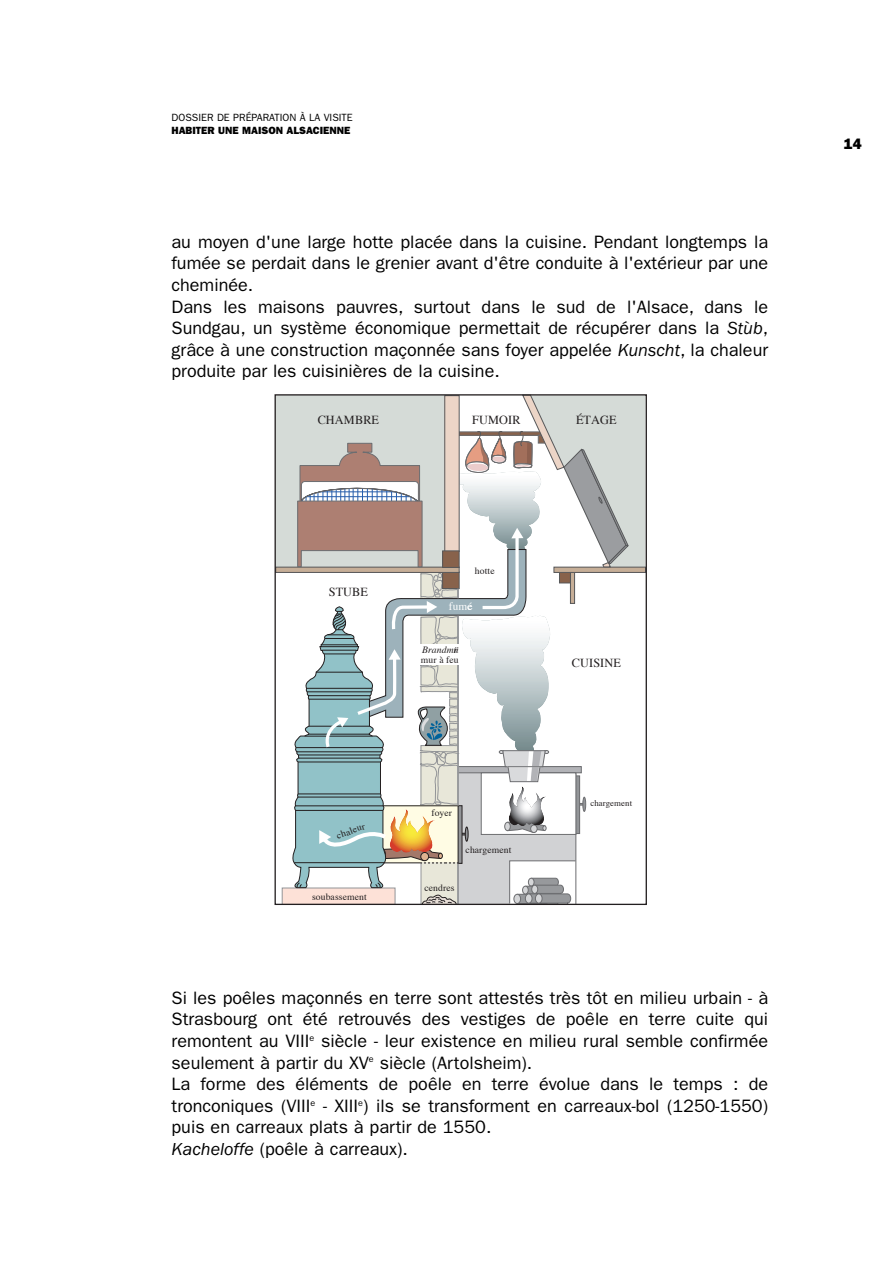
<style>
.page{position:relative;width:893px;height:1263px;background:#fff}
.page>*{position:absolute;margin:0;border:0;box-sizing:border-box;transform-origin:0 0}
.t1{font:18px/21.6px "Franklin Gothic";color:#000}
.t2{font:800 15px "Franklin Gothic";color:#000}
.t3{font:12.3px "Times";letter-spacing:.01em;color:#231f20}
.t4{font:11.25px "Times";color:#fff}
.t5{font:10.5px "Franklin Gothic";letter-spacing:-.04em;color:#000}
.t6{font:800 10.5px "Franklin Gothic";color:#000}
.t7{font:9.6px "Times";letter-spacing:.01em;color:#231f20}
.t8{font:italic 9.6px "Times";letter-spacing:.01em;color:#231f20}
.t9{font:8.7px "Times";letter-spacing:.01em;color:#231f20}
.s1{font-style:italic}
</style>
<div class="page">
<div style="left:275px;top:395px;width:177px;height:174px;background:#d5dbd7"></div>
<div style="left:282px;top:888px;width:113px;height:16px;background:#fde1d7"></div>
<div style="left:282px;top:888px;width:113px;height:17px;border:1px solid #939598"></div>
<div style="left:276px;top:567px;width:183px;height:5px;background:#c6ae97"></div>
<div style="left:275px;top:567px;width:184px;height:6px;border:1px solid #57585a"></div>
<svg style="left:291px;top:395px;width:354px;height:510px"></svg>
<p class="t5" style="left:172px;top:112px;width:183px">DOSSIER DE PRÉPARATION À LA VISITE</p>
<p class="t6" style="left:172px;top:124px;width:180px">HABITER UNE MAISON ALSACIENNE</p>
<p class="t1" style="left:172px;top:231px;width:598px">au moyen d'une large hotte placée dans la cuisine. Pendant longtemps la fumée se perdait dans le grenier avant d'être conduite à l'extérieur par une cheminée.<br>Dans les maisons pauvres, surtout dans le sud de l'Alsace, dans le Sundgau, un système économique permettait de récupérer dans la <span class="s1">Stùb</span>, grâce à une construction maçonnée sans foyer appelée <span class="s1">Kunscht</span>, la chaleur produite par les cuisinières de la cuisine.</p>
<p class="t3" style="left:318px;top:414px;width:63px">CHAMBRE</p>
<p class="t3" style="left:472px;top:414px;width:50px">FUMOIR</p>
<p class="t3" style="left:576px;top:414px;width:42px">ÉTAGE</p>
<p class="t3" style="left:329px;top:587px;width:41px">STUBE</p>
<p class="t7" style="left:475px;top:566px;width:21px">hotte</p>
<p class="t4" style="left:449px;top:602px;width:25px">fumée</p>
<p class="t8" style="left:422px;top:646px;width:38px">Brandmür</p>
<p class="t7" style="left:421px;top:656px;width:39px">mur à feu</p>
<p class="t7" style="left:312px;top:893px;width:56px">soubassement</p>
<p class="t7" style="left:431px;top:809px;width:22px">foyer</p>
<p class="t7" style="left:424px;top:884px;width:32px">cendres</p>
<p class="t7" style="left:466px;top:846px;width:47px">chargement</p>
<p class="t3" style="left:572px;top:657px;width:51px">CUISINE</p>
<p class="t9" style="left:590px;top:799px;width:43px">chargement</p>
<p class="t1" style="left:172px;top:987px;width:599px">Si les poêles maçonnés en terre sont attestés très tôt en milieu urbain - à Strasbourg ont été retrouvés des vestiges de poêle en terre cuite qui remontent au VIII<sup>e</sup> siècle - leur existence en milieu rural semble confirmée seulement à partir du XV<sup>e</sup> siècle (Artolsheim).<br>La forme des éléments de poêle en terre évolue dans le temps : de tronconiques (VIII<sup>e</sup> - XIII<sup>e</sup>) ils se transforment en carreaux-bol (1250-1550) puis en carreaux plats à partir de 1550.<br><span class="s1">Kacheloffe</span> (poêle à carreaux).</p>
<p class="t2" style="left:844px;top:135px;width:19px">14</p>
</div>
